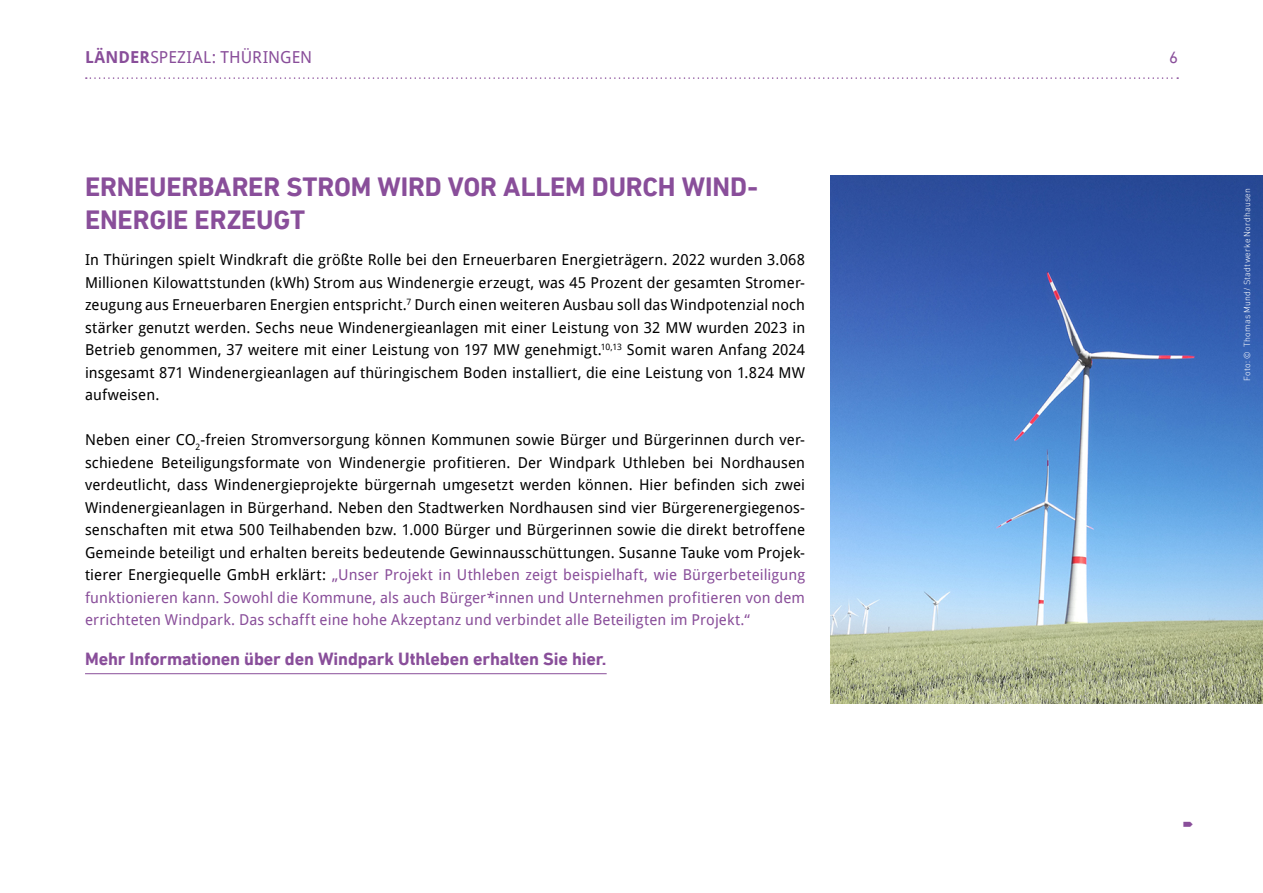
<style>
.page{position:relative;width:1263px;height:893px;background:#fff}
.page>*{position:absolute;margin:0;border:0;box-sizing:border-box;transform-origin:0 0}
.t1{font:700 27px/33px "DIN Next LT Pro";letter-spacing:-.005em;color:#894e9a}
.t2{font:700 18px "DIN Next LT Pro";letter-spacing:-.01em;color:#894e9a}
.t3{font:16.5px "Droid Sans";color:#894e9a}
.t4{font:16.5px "DIN Next LT Pro";color:#894e9a}
.t5{font:15px/22.5px "Droid Sans";letter-spacing:.005em;color:#000;text-align:justify}
.t6{font:300 9px "DIN Next LT Pro";letter-spacing:.02em;color:#fff}
.s1{font-weight:700}
.s2{color:#894e9a}
</style>
<div class="page">
<svg style="left:86px;top:77px;width:1092px;height:2px"></svg>
<hr style="left:85px;top:673px;width:522px;height:1px;background:#894e9a">
<img style="left:831px;top:175px;width:432px;height:529px">
<p class="t3" style="left:85px;top:46px;width:229px"><span class="s1">LÄNDER</span>SPEZIAL: THÜRINGEN</p>
<p class="t4" style="left:1169px;top:48px;width:10px">6</p>
<h1 class="t1" style="left:85px;top:170px;width:674px">ERNEUERBARER STROM WIRD VOR ALLEM DURCH WIND-<br>ENERGIE ERZEUGT</h1>
<p class="t5" style="left:85px;top:248px;width:722px">In Thüringen spielt Windkraft die größte Rolle bei den Erneuerbaren Energieträgern. 2022 wurden 3.068<br>Millionen Kilowattstunden (kWh) Strom aus Windenergie erzeugt, was 45 Prozent der gesamten Stromer&shy;zeugung aus Erneuerbaren Energien entspricht.<sup>7</sup> Durch einen weiteren Ausbau soll das Windpotenzial noch stärker genutzt werden. Sechs neue Windenergieanlagen mit einer Leistung von 32 MW wurden 2023 in Betrieb genommen, 37 weitere mit einer Leistung von 197 MW genehmigt.<sup>10,13</sup> Somit waren Anfang 2024 insgesamt 871 Windenergieanlagen auf thüringischem Boden installiert, die eine Leistung von 1.824 MW aufweisen.</p>
<p class="t5" style="left:85px;top:428px;width:721px">Neben einer CO<sub>2</sub>-freien Stromversorgung können Kommunen sowie Bürger und Bürgerinnen durch ver&shy;schiedene Beteiligungsformate von Windenergie profitieren. Der Windpark Uthleben bei Nordhausen verdeutlicht, dass Windenergieprojekte bürgernah umgesetzt werden können. Hier befinden sich zwei Windenergieanlagen in Bürgerhand. Neben den Stadtwerken Nordhausen sind vier Bürgerenergiegenos&shy;senschaften mit etwa 500 Teilhabenden bzw. 1.000 Bürger und Bürgerinnen sowie die direkt betroffene Gemeinde beteiligt und erhalten bereits bedeutende Gewinnausschüttungen. Susanne Tauke vom Projek&shy;tierer Energiequelle GmbH erklärt: <span class="s2">„Unser Projekt in Uthleben zeigt beispielhaft, wie Bürgerbeteiligung funktionieren kann. Sowohl die Kommune, als auch Bürger*innen und Unternehmen profitieren von dem errichteten Windpark. Das schafft eine hohe Akzeptanz und verbindet alle Beteiligten im Projekt.“</span></p>
<p class="t2" style="left:85px;top:649px;width:523px">Mehr Informationen über den Windpark Uthleben erhalten Sie hier.</p>
<p class="t6" style="left:1242px;top:381px;width:194px;rotate:-90deg">Foto: © Thomas Mund/ Stadtwerke Nordhausen</p>
</div>
